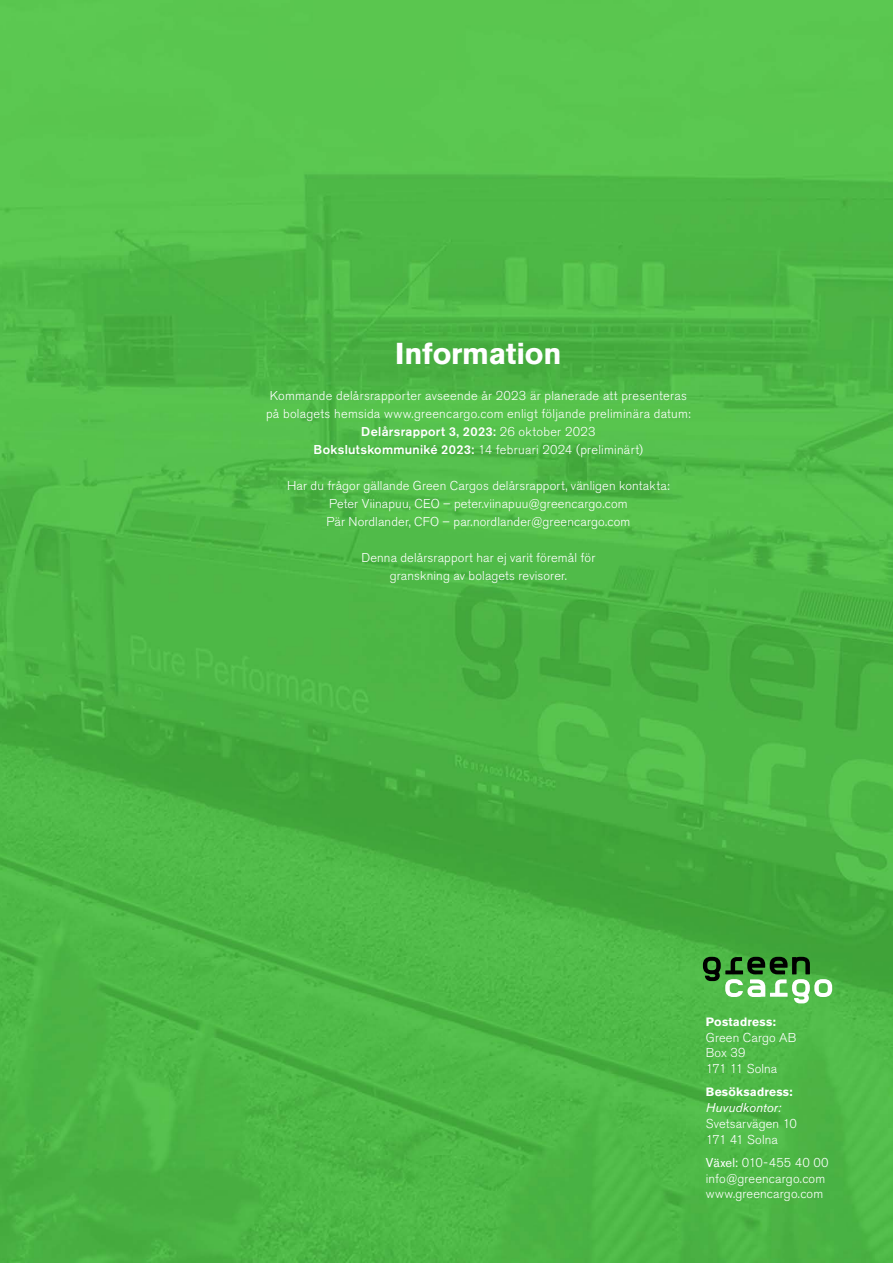
<style>
.page{position:relative;width:893px;height:1263px;background:#fff}
.page>*{position:absolute;margin:0;border:0;box-sizing:border-box;transform-origin:0 0}
.t1{font:700 30px "Akzidenz Grotesk BE";letter-spacing:-.01em;color:#fff}
.t2{font:300 12.75px/18px "Akzidenz Grotesk BE";letter-spacing:.015em;color:#fff;text-align:center}
.t3{font:italic 12.75px "Akzidenz Grotesk BE";letter-spacing:.01em;color:#fff}
.t4{font:700 12px "Akzidenz Grotesk BE";letter-spacing:.015em;color:#fff}
.s1{font-weight:500}
.s2{font-weight:400}
</style>
<div class="page">
<img style="left:0;top:0;width:893px;height:1263px">
<svg style="left:703px;top:957px;width:129px;height:46px;background:#5da459"></svg>
<h1 class="t1" style="left:395px;top:336px;width:168px">Information</h1>
<p class="t2" style="left:266px;top:387px;width:426px">Kommande delårsrapporter avseende år 2023 är planerade att presenteras på bolagets hemsida www.greencargo.com enligt följande preliminära datum:<br><span class="s1">Delårsrapport 3, 2023:</span> 26 oktober 2023<br><span class="s1">Bokslutskommuniké 2023:</span> 14 februari 2024 (preliminärt)</p>
<p class="t2" style="left:287px;top:477px;width:384px">Har du frågor gällande Green Cargos delårsrapport, vänligen kontakta:<br>Peter Viinapuu, CEO – peter.viinapuu@greencargo.com<br>Pär Nordlander, CFO – par.nordlander@greencargo.com</p>
<p class="t2" style="left:361px;top:549px;width:235px">Denna delårsrapport har ej varit föremål för granskning av bolagets revisorer.</p>
<p class="t4" style="left:706px;top:1015px;width:71px">Postadress:</p>
<p class="t2" style="left:706px;top:1030px;width:92px;line-height:15.8px;text-align:left">Green Cargo AB<br>Box 39<br>171 11 Solna</p>
<p class="t4" style="left:706px;top:1085px;width:88px">Besöksadress:</p>
<p class="t3" style="left:706px;top:1100px;width:77px">Huvudkontor:</p>
<p class="t2" style="left:706px;top:1116px;width:93px;line-height:15.8px;text-align:left">Svetsarvägen 10<br>171 41 Solna</p>
<p class="t2" style="left:706px;top:1155px;width:124px;line-height:15.8px;text-align:left"><span class="s2">Växel:</span> 010-455 40 00 info@greencargo.com www.greencargo.com</p>
</div>
